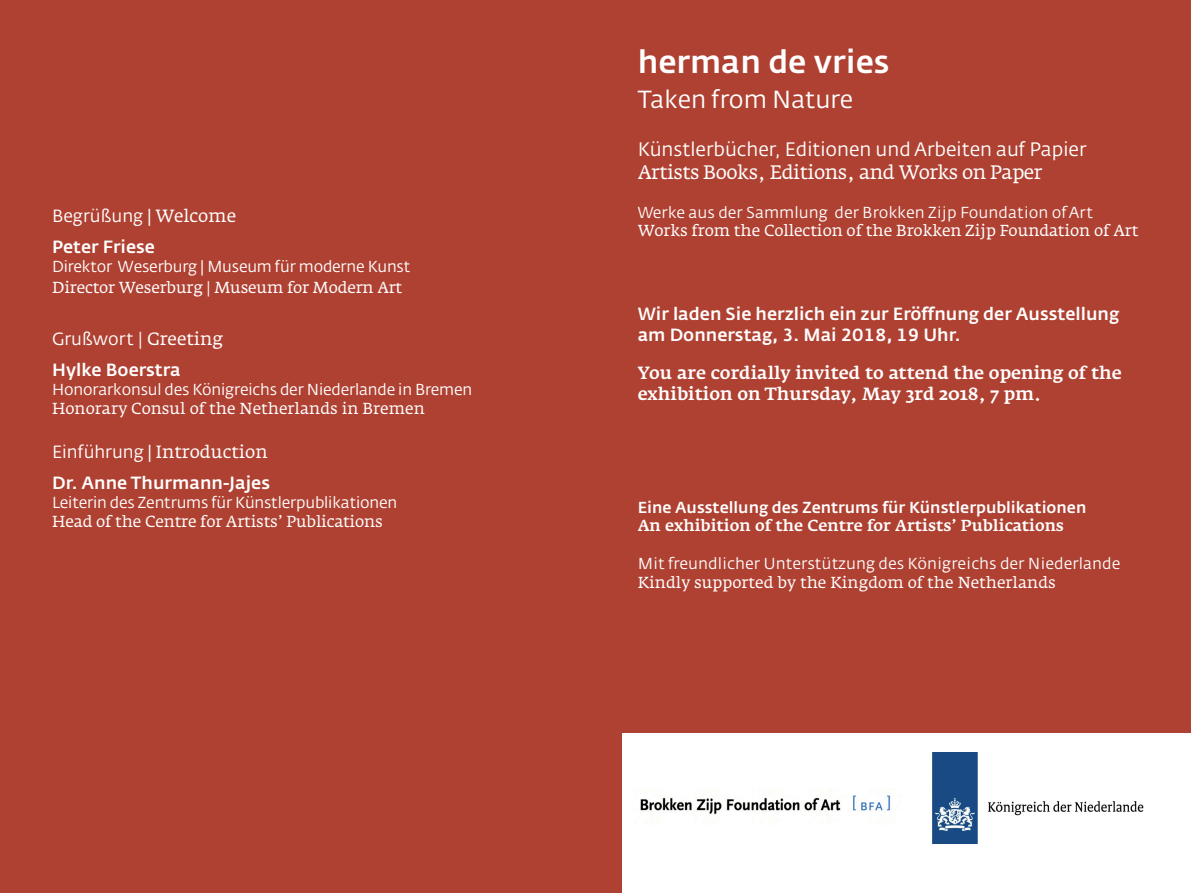
<style>
.page{position:relative;width:1191px;height:893px;background:#af4132}
.page>*{position:absolute;margin:0;border:0;box-sizing:border-box;transform-origin:0 0}
.t1{font:31.5px "Fedra Sans Alt Medium TF";color:#fff}
.t2{font:24.5px "Fedra Sans Alt Std";color:#fff}
.t3{font:19.25px "Fedra Sans Alt Std";color:#fff}
.t4{font:19.25px "Fedra Serif A";letter-spacing:-.025em;color:#fff}
.t5{font:17.5px/21px "Fedra Sans Alt Medium TF";color:#fff}
.t6{font:500 17.5px/21px "Fedra Serif A";color:#fff}
.t7{font:17.5px "Fedra Serif A";color:#fff}
.t8{font:17.5px "Fedra Sans Alt Std";color:#fff}
.t9{font:15.75px "Fedra Serif A";letter-spacing:-.005em;color:#fff}
.t10{font:15.75px "Fedra Sans Alt Std";letter-spacing:-.01em;color:#fff}
.t11{font:15.75px "Fedra Sans Alt Book TF";color:#fff}
.t12{font:15.75px "Fedra Sans Alt Medium TF";color:#fff}
.t13{font:500 15.75px "Fedra Serif A";color:#fff}
.s1{font-family:"Fedra Serif A"}
.s2{font-family:"Fedra Sans Alt Std"}
</style>
<div class="page">
<div style="left:623px;top:733px;width:568px;height:160px;background:#fff"></div>
<img style="left:932px;top:753px;width:212px;height:91px">
<img style="left:632px;top:789px;width:267px;height:36px">
<p class="t8" style="left:52px;top:205px;width:185px">Begrüßung | <span class="s1">Welcome</span></p>
<p class="t5" style="left:52px;top:237px;width:104px">Peter Friese</p>
<p class="t10" style="left:52px;top:257px;width:360px">Direktor Weserburg | Museum für moderne Kunst</p>
<p class="t9" style="left:52px;top:278px;width:351px">Director Weserburg | Museum for Modern Art</p>
<p class="t7" style="left:52px;top:328px;width:173px"><span class="s2">Grußwort</span> | Greeting</p>
<p class="t5" style="left:52px;top:359px;width:130px">Hylke Boerstra</p>
<p class="t10" style="left:52px;top:379px;width:422px">Honorarkonsul des Königreichs der Niederlande in Bremen</p>
<p class="t9" style="left:52px;top:399px;width:374px">Honorary Consul of the Netherlands in Bremen</p>
<p class="t7" style="left:52px;top:442px;width:217px"><span class="s2">Einführung |</span> Introduction</p>
<p class="t5" style="left:52px;top:473px;width:219px">Dr. Anne Thurmann-Jajes</p>
<p class="t10" style="left:52px;top:493px;width:347px">Leiterin des Zentrums für Künstlerpublikationen</p>
<p class="t9" style="left:52px;top:512px;width:332px">Head of the Centre for Artists’ Publications</p>
<h1 class="t1" style="left:637px;top:44px;width:253px">herman de vries</h1>
<h2 class="t2" style="left:637px;top:84px;width:217px">Taken from Nature</h2>
<p class="t3" style="left:637px;top:137px;width:450px">Künstlerbücher, Editionen und Arbeiten auf Papier</p>
<p class="t4" style="left:637px;top:161px;width:406px">Artists Books, Editions, and Works on Paper</p>
<p class="t11" style="left:637px;top:204px;width:457px">Werke aus der Sammlung der Brokken Zijp Foundation of Art</p>
<p class="t9" style="left:637px;top:222px;width:502px">Works from the Collection of the Brokken Zijp Foundation of Art</p>
<p class="t5" style="left:637px;top:304px;width:483px">Wir laden Sie herzlich ein zur Eröffnung der Ausstellung am Donnerstag, 3. Mai 2018, 19 Uhr.</p>
<p class="t6" style="left:637px;top:363px;width:485px">You are cordially invited to attend the opening of the exhibition on Thursday, May 3rd 2018, 7 pm.</p>
<p class="t12" style="left:637px;top:498px;width:450px">Eine Ausstellung des Zentrums für Künstlerpublikationen</p>
<p class="t13" style="left:637px;top:517px;width:428px">An exhibition of the Centre for Artists’ Publications</p>
<p class="t11" style="left:637px;top:555px;width:484px">Mit freundlicher Unterstützung des Königreichs der Niederlande</p>
<p class="t9" style="left:637px;top:573px;width:420px">Kindly supported by the Kingdom of the Netherlands</p>
</div>
